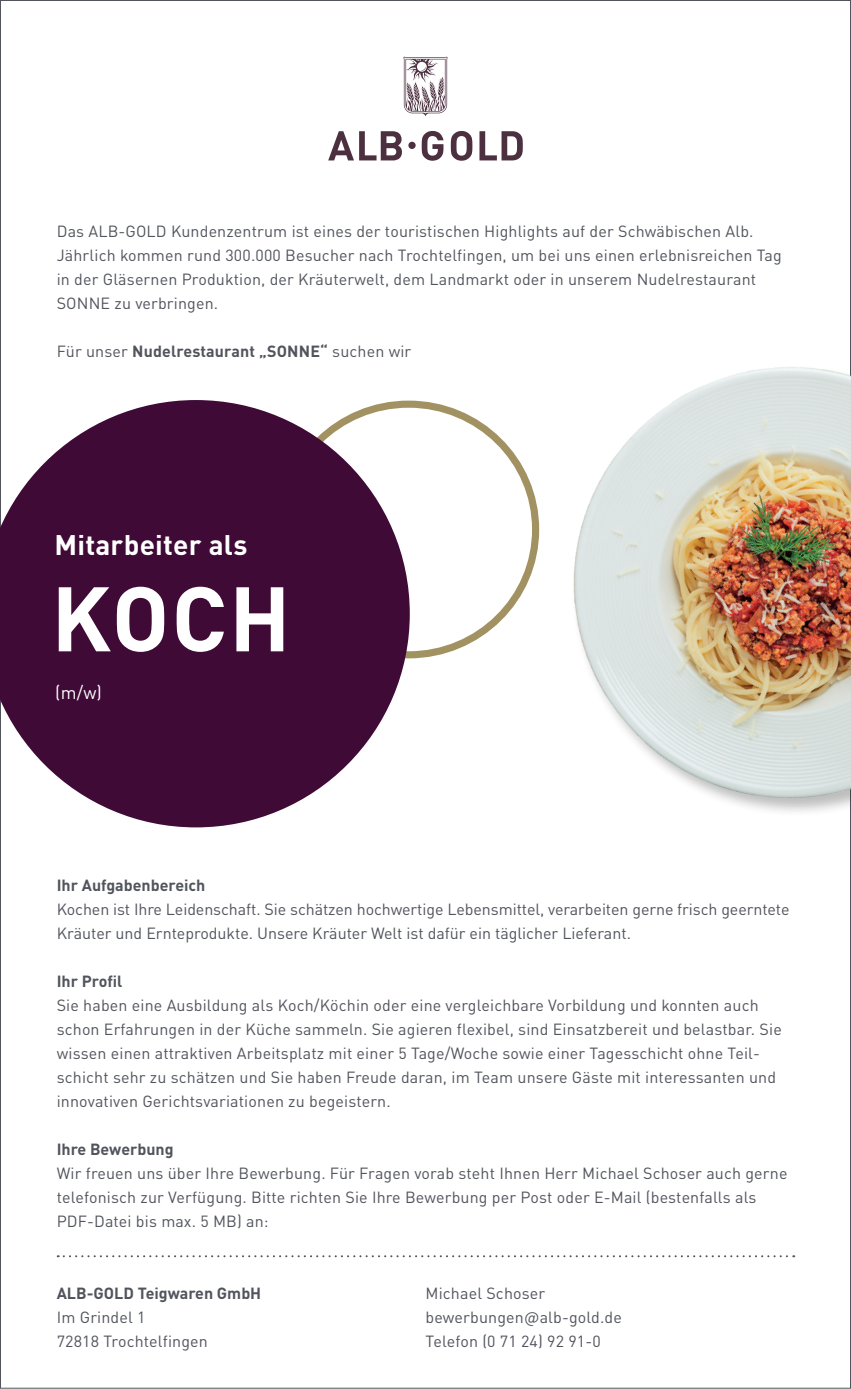
<style>
.page{position:relative;width:851px;height:1389px;background:#fff}
.page>*{position:absolute;margin:0;border:0;box-sizing:border-box;transform-origin:0 0}
.t1{font:700 90px "DINOT";color:#fff}
.t2{font:700 28px "DINOT";letter-spacing:.01em;color:#fff}
.t3{font:18px "DINOT";color:#fff}
.t4{font:16px/24px "DINOT";letter-spacing:.01em;color:#51545c}
.t5{font:700 16px "DINOT";color:#51545c}
.s1{font-weight:400}
</style>
<div class="page">
<svg style="left:328px;top:131px;width:194px;height:30px"></svg>
<svg style="left:403px;top:57px;width:44px;height:59px"></svg>
<svg style="left:58px;top:1255px;width:736px;height:2px"></svg>
<svg style="left:0;top:400px;width:409px;height:427px;fill:#400a36"></svg>
<img style="left:531px;top:367px;width:319px;height:445px">
<p class="t4" style="left:57px;top:218px;width:726px">Das ALB-GOLD Kundenzentrum ist eines der touristischen Highlights auf der Schwäbischen Alb.<br>Jährlich kommen rund 300.000 Besucher nach Trochtelfingen, um bei uns einen erlebnisreichen Tag in der Gläsernen Produktion, der Kräuterwelt, dem Landmarkt oder in unserem Nudelrestaurant SONNE zu verbringen.</p>
<p class="t5" style="left:57px;top:338px;width:356px"><span class="s1">Für unser</span> Nudelrestaurant „SONNE“ <span class="s1">suchen wir</span></p>
<h2 class="t2" style="left:54px;top:523px;width:194px">Mitarbeiter als</h2>
<h1 class="t1" style="left:51px;top:549px;width:241px">KOCH</h1>
<p class="t3" style="left:55px;top:679px;width:48px">(m/w)</p>
<p class="t5" style="left:57px;top:872px;width:150px">Ihr Aufgabenbereich</p>
<p class="t4" style="left:57px;top:896px;width:734px">Kochen ist Ihre Leidenschaft. Sie schätzen hochwertige Lebensmittel, verarbeiten gerne frisch geerntete<br>Kräuter und Ernteprodukte. Unsere Kräuter Welt ist dafür ein täglicher Lieferant.</p>
<p class="t5" style="left:57px;top:968px;width:67px">Ihr Profil</p>
<p class="t4" style="left:57px;top:992px;width:726px">Sie haben eine Ausbildung als Koch/Köchin oder eine vergleichbare Vorbildung und konnten auch schon Erfahrungen in der Küche sammeln. Sie agieren flexibel, sind Einsatzbereit und belastbar. Sie wissen einen attraktiven Arbeitsplatz mit einer 5 Tage/Woche sowie einer Tagesschicht ohne Teil&shy;schicht sehr zu schätzen und Sie haben Freude daran, im Team unsere Gäste mit interessanten und innovativen Gerichtsvariationen zu begeistern.</p>
<p class="t5" style="left:57px;top:1136px;width:118px">Ihre Bewerbung</p>
<p class="t4" style="left:57px;top:1160px;width:732px">Wir freuen uns über Ihre Bewerbung. Für Fragen vorab steht Ihnen Herr Michael Schoser auch gerne telefonisch zur Verfügung. Bitte richten Sie Ihre Bewerbung per Post oder E-Mail (bestenfalls als<br>PDF-Datei bis max. 5 MB) an:</p>
<p class="t5" style="left:57px;top:1280px;width:206px">ALB-GOLD Teigwaren GmbH</p>
<p class="t4" style="left:57px;top:1304px;width:153px">Im Grindel 1<br>72818 Trochtelfingen</p>
<p class="t4" style="left:425px;top:1280px;width:198px">Michael Schoser bewerbungen@alb-gold.de<br>Telefon (0 71 24) 92 91-0</p>
</div>
